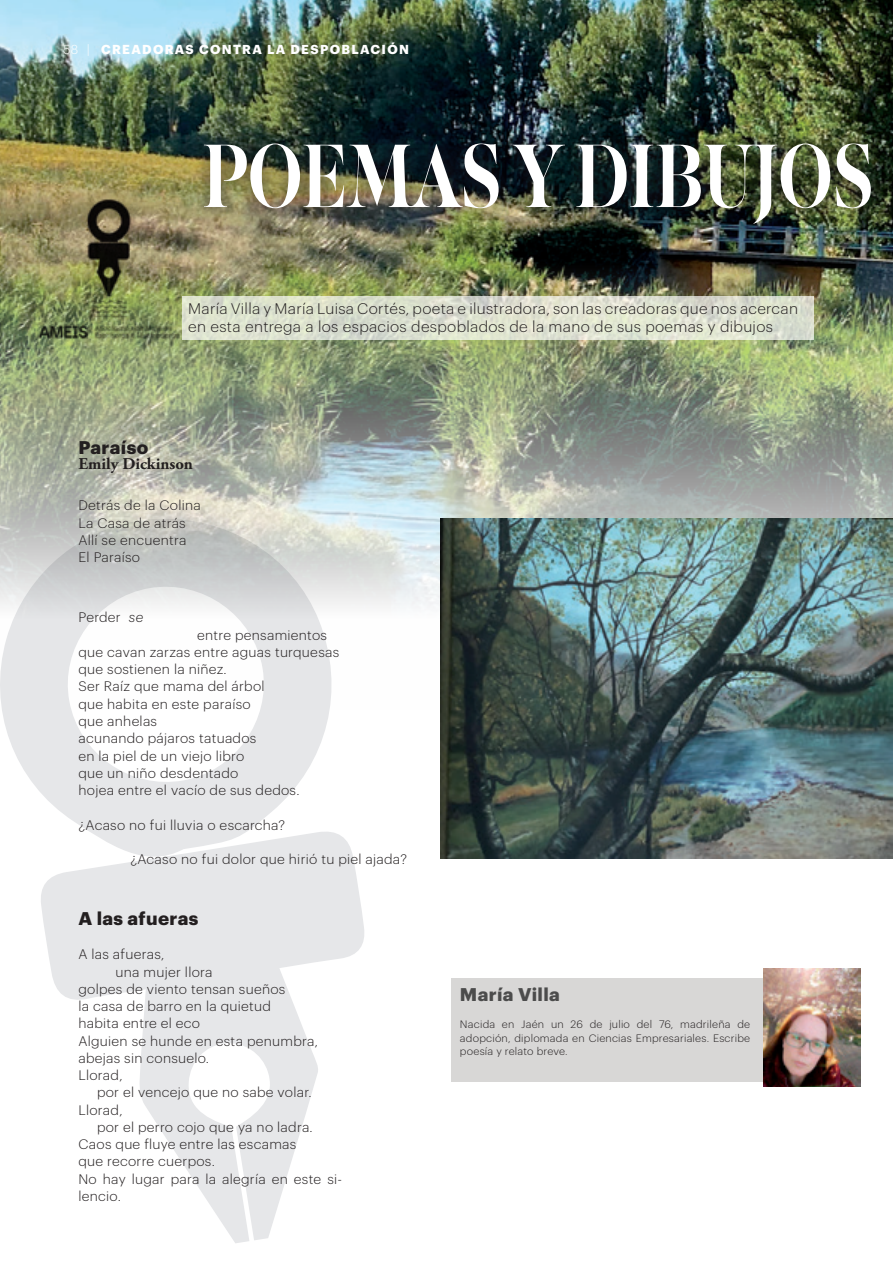
<style>
.page{position:relative;width:893px;height:1263px;background:#fff}
.page>*{position:absolute;margin:0;border:0;box-sizing:border-box;transform-origin:0 0}
.t1{font:700 100.8px "Majesti Banner";letter-spacing:-.01em;color:#fff;scale:.71 1}
.t2{font:700 18px "Graphik";letter-spacing:.02em;color:#231f20}
.t3{font:700 18px "Graphik";letter-spacing:.02em;color:#4c4c4c}
.t4{font:700 16.5px "Adobe Garamond Pro";color:#231f20}
.t5{font:300 15px/18px "Graphik";letter-spacing:.02em;color:#231f20}
.t6{font:300 13.5px/17.2px "Graphik";letter-spacing:.02em;color:#231f20}
.t7{font:700 12.75px "Graphik";letter-spacing:.105em;color:#fff}
.t8{font:300 10.5px/13.5px "Graphik";letter-spacing:.02em;color:#231f20;text-align:justify}
.s1{font-weight:300}
.s2{font-style:italic}
</style>
<div class="page">
<svg style="left:41px;top:841px;width:323px;height:402px;fill:#e6e7e9"></svg>
<svg style="left:2px;top:709px;width:344px;height:160px;fill:#e6e7e9"></svg>
<img style="left:0;top:0;width:893px;height:709px">
<svg style="left:182px;top:296px;width:632px;height:43px;fill:#dee2cf"></svg>
<div style="left:451px;top:978px;width:409px;height:103px;background:#d8d7d6"></div>
<img style="left:763px;top:968px;width:98px;height:118px">
<div style="left:191px;top:127px;width:702px;height:112px;background:#231f20;opacity:.75"></div>
<img style="left:440px;top:519px;width:453px;height:339px">
<img style="left:30px;top:180px;width:149px;height:174px">
<p class="t7" style="left:64px;top:39px;width:147px"><span class="s1">58 |</span> CREADORAS contra</p>
<p class="t7" style="left:267px;top:39px;width:35px">la despoblación</p>
<h1 class="t1" style="left:202px;top:110px;width:948px">POEMAS Y DIBUJOS</h1>
<p class="t5" style="left:188px;top:298px;width:611px">María Villa y María Luisa Cortés, poeta e ilustradora, son las creadoras que nos acercan en esta entrega a los espacios despoblados de la mano de sus poemas y dibujos</p>
<h2 class="t2" style="left:78px;top:434px;width:71px">Paraíso</h2>
<p class="t4" style="left:78px;top:455px;width:116px">Emily Dickinson</p>
<p class="t6" style="left:78px;top:496px;width:124px">Detrás de la Colina<br>La Casa de atrás<br>Allí se encuentra<br>El Paraíso</p>
<p class="t6" style="left:78px;top:608px;width:66px">Perder <span class="s2">se</span></p>
<p class="t6" style="left:78px;top:625px;width:262px;text-indent:119px">entre pensamientos que cavan zarzas entre aguas turquesas que sostienen la niñez.<br>Ser Raíz que mama del árbol<br>que habita en este paraíso<br>que anhelas<br>acunando pájaros tatuados<br>en la piel de un viejo libro<br>que un niño desdentado<br>hojea entre el vacío de sus dedos.</p>
<p class="t6" style="left:78px;top:815px;width:208px">¿Acaso no fui lluvia o escarcha?</p>
<p class="t6" style="left:130px;top:849px;width:278px">¿Acaso no fui dolor que hirió tu piel ajada?</p>
<h2 class="t2" style="left:78px;top:904px;width:121px">A las afueras</h2>
<p class="t6" style="left:78px;top:945px;width:87px">A las afueras,</p>
<p class="t6" style="left:116px;top:962px;width:98px">una mujer llora</p>
<p class="t6" style="left:78px;top:979px;width:208px">golpes de viento tensan sueños</p>
<p class="t6" style="left:78px;top:996px;width:194px">la casa de barro en la quietud</p>
<p class="t6" style="left:78px;top:1014px;width:123px">habita entre el eco</p>
<p class="t6" style="left:78px;top:1031px;width:241px">Alguien se hunde en esta penumbra,</p>
<p class="t6" style="left:78px;top:1048px;width:132px">abejas sin consuelo.</p>
<p class="t6" style="left:78px;top:1065px;width:46px">Llorad,</p>
<p class="t6" style="left:97px;top:1083px;width:216px">por el vencejo que no sabe volar.</p>
<p class="t6" style="left:78px;top:1100px;width:46px">Llorad,</p>
<p class="t6" style="left:97px;top:1117px;width:217px">por el perro cojo que ya no ladra.</p>
<p class="t6" style="left:78px;top:1134px;width:219px">Caos que fluye entre las escamas</p>
<p class="t6" style="left:78px;top:1152px;width:138px">que recorre cuerpos.</p>
<p class="t6" style="left:78px;top:1169px;width:265px">No hay lugar para la alegría en este si-</p>
<p class="t6" style="left:78px;top:1186px;width:44px">lencio.</p>
<h2 class="t3" style="left:460px;top:980px;width:101px">María Villa</h2>
<p class="t8" style="left:460px;top:1017px;width:292px">Nacida en Jaén un 26 de julio del 76, madrileña de adopción, diplomada en Ciencias Empresariales. Escribe poesía y relato breve.</p>
</div>
